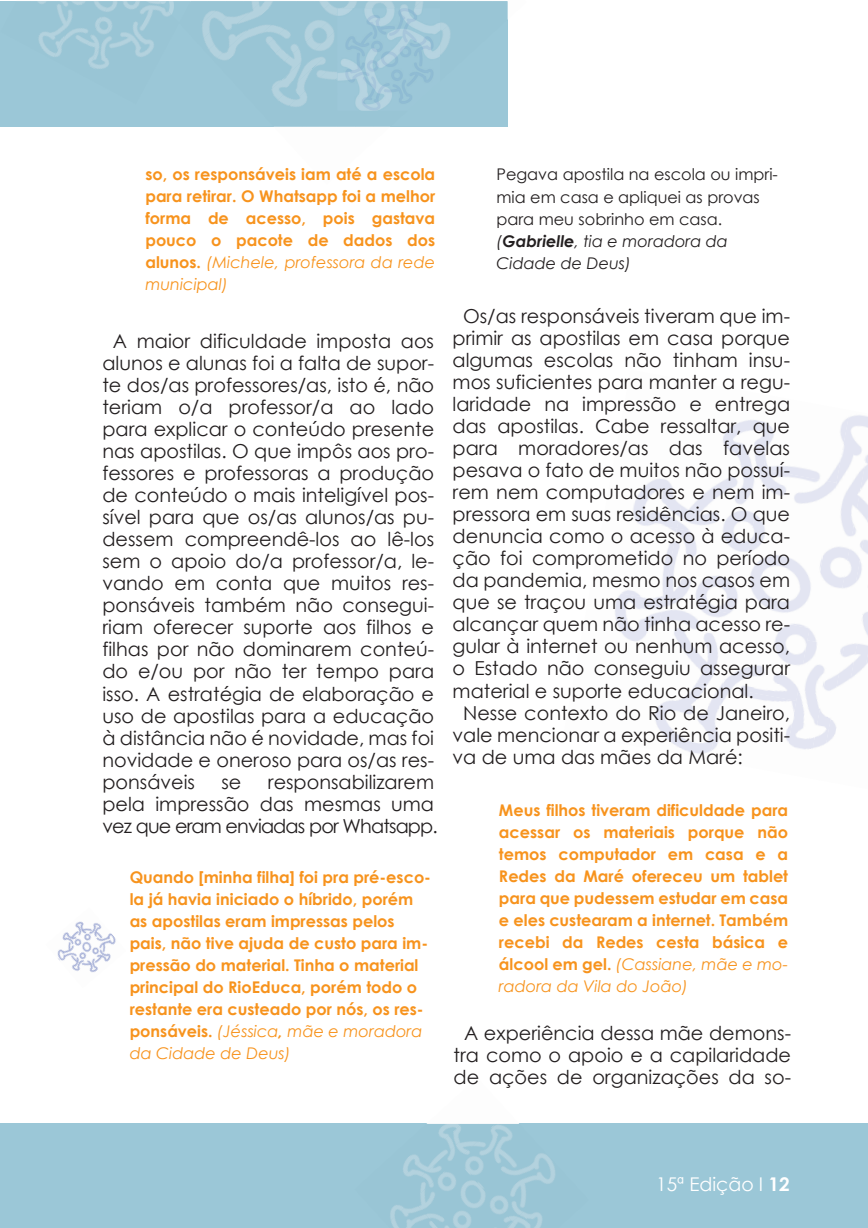
<style>
.page{position:relative;width:868px;height:1228px;background:#fff}
.page>*{position:absolute;margin:0;border:0;box-sizing:border-box;transform-origin:0 0}
.t1{font:19.25px/22px "Century Gothic";color:#231f20;text-align:justify}
.t2{font:18.9px "Century Gothic";color:#fff}
.t3{font:700 16.1px/22px "Century Gothic";color:#f7931d;text-align:justify}
.t4{font:16.1px/22px "Century Gothic";color:#231f20}
.s1{font-weight:400;font-style:italic}
.s2{font-style:italic}
.s3{font-weight:700;font-style:italic}
.s4{font-weight:700}
</style>
<div class="page">
<div style="left:0;top:1px;width:507px;height:126px;background:#9bc7d7"></div>
<img style="left:723px;top:420px;width:40px;height:36px">
<img style="left:763px;top:421px;width:43px;height:48px">
<img style="left:840px;top:415px;width:28px;height:33px">
<img style="left:810px;top:448px;width:58px;height:192px">
<img style="left:633px;top:478px;width:44px;height:37px">
<img style="left:677px;top:456px;width:86px;height:72px">
<img style="left:750px;top:469px;width:87px;height:73px">
<img style="left:819px;top:516px;width:49px;height:124px">
<img style="left:633px;top:515px;width:44px;height:73px">
<img style="left:663px;top:528px;width:87px;height:73px">
<img style="left:736px;top:542px;width:87px;height:86px">
<img style="left:832px;top:584px;width:36px;height:154px">
<img style="left:615px;top:588px;width:49px;height:54px">
<img style="left:650px;top:601px;width:87px;height:73px">
<img style="left:723px;top:614px;width:87px;height:73px">
<img style="left:783px;top:640px;width:49px;height:110px">
<img style="left:844px;top:653px;width:24px;height:85px">
<img style="left:655px;top:674px;width:68px;height:80px">
<img style="left:710px;top:687px;width:86px;height:67px">
<img style="left:856px;top:721px;width:12px;height:17px">
<img style="left:507px;top:1px;width:1px;height:19px">
<img style="left:440px;top:33px;width:10px;height:21px">
<img style="left:440px;top:23px;width:10px;height:10px">
<img style="left:421px;top:1px;width:2px;height:7px">
<img style="left:404px;top:1px;width:17px;height:7px">
<img style="left:386px;top:1px;width:18px;height:7px">
<img style="left:368px;top:1px;width:18px;height:7px">
<img style="left:333px;top:1px;width:17px;height:15px">
<img style="left:315px;top:1px;width:18px;height:28px">
<img style="left:306px;top:21px;width:9px;height:8px">
<img style="left:305px;top:29px;width:29px;height:16px">
<img style="left:279px;top:27px;width:17px;height:18px">
<img style="left:279px;top:45px;width:52px;height:16px">
<img style="left:211px;top:1px;width:68px;height:59px">
<img style="left:272px;top:61px;width:65px;height:66px">
<img style="left:355px;top:126px;width:35px;height:1px">
<img style="left:206px;top:1px;width:56px;height:51px">
<img style="left:284px;top:78px;width:53px;height:49px">
<img style="left:203px;top:1px;width:41px;height:42px">
<img style="left:304px;top:94px;width:51px;height:33px">
<img style="left:202px;top:1px;width:24px;height:34px">
<img style="left:202px;top:1px;width:6px;height:25px">
<svg style="left:302px;top:124px;width:5px;height:3px"></svg>
<img style="left:124px;top:1px;width:34px;height:56px">
<img style="left:110px;top:1px;width:14px;height:47px">
<img style="left:84px;top:1px;width:26px;height:65px">
<img style="left:42px;top:1px;width:42px;height:56px">
<img style="left:37px;top:1px;width:20px;height:47px">
<img style="left:90px;top:66px;width:17px;height:3px">
<img style="left:158px;top:1px;width:33px;height:16px">
<img style="left:337px;top:8px;width:103px;height:103px">
<div style="left:0;top:1124px;width:868px;height:104px;background:#9bc7d7"></div>
<img style="left:57px;top:921px;width:59px;height:52px">
<img style="left:426px;top:1123px;width:93px;height:1px">
<img style="left:497px;top:1125px;width:58px;height:88px">
<img style="left:521px;top:1174px;width:34px;height:54px">
<img style="left:479px;top:1125px;width:18px;height:35px">
<img style="left:390px;top:1141px;width:89px;height:75px">
<img style="left:390px;top:1124px;width:71px;height:83px">
<img style="left:390px;top:1124px;width:54px;height:74px">
<img style="left:513px;top:1213px;width:21px;height:15px">
<img style="left:413px;top:1160px;width:84px;height:68px">
<img style="left:479px;top:1204px;width:34px;height:24px">
<svg style="left:506px;top:1221px;width:12px;height:7px"></svg>
<img style="left:470px;top:1220px;width:16px;height:8px">
<img style="left:395px;top:1200px;width:42px;height:28px">
<img style="left:390px;top:1216px;width:16px;height:12px">
<p class="t3" style="left:145px;top:162px;width:291px">so, os responsáveis iam até a escola para retirar. O Whatsapp foi a melhor forma de acesso, pois gastava pouco o pacote de dados dos alunos. <span class="s1">(Michele, professora da rede municipal)</span></p>
<p class="t1" style="left:102px;top:329px;width:333px;text-indent:10px">A maior dificuldade imposta aos alunos e alunas foi a falta de supor&shy;te dos/as professores/as, isto é, não teriam o/a professor/a ao lado para explicar o conteúdo presente nas apostilas. O que impôs aos pro&shy;fessores e professoras a produção de conteúdo o mais inteligível pos&shy;sível para que os/as alunos/as pu&shy;dessem compreendê-los ao lê-los sem o apoio do/a professor/a, le&shy;vando em conta que muitos res&shy;ponsáveis também não consegui&shy;riam oferecer suporte aos filhos e filhas por não dominarem conteú&shy;do e/ou por não ter tempo para isso. A estratégia de elaboração e uso de apostilas para a educação à distância não é novidade, mas foi novidade e oneroso para os/as res&shy;ponsáveis</p>
<p class="t1" style="left:102px;top:770px;width:337px;text-align:left;text-indent:165px">responsabilizarem pela impressão das mesmas uma vez que eram enviadas por Whatsapp.</p>
<p class="t1" style="left:221px;top:770px;width:21px">se</p>
<p class="t3" style="left:130px;top:865px;width:303px;text-align:left">Quando [minha filha] foi pra pré-esco&shy;la já havia iniciado o híbrido, porém as apostilas eram impressas pelos pais, não tive ajuda de custo para im&shy;pressão do material. Tinha o material principal do RioEduca, porém todo o restante era custeado por nós, os res&shy;ponsáveis. <span class="s1">(Jéssica</span><span class="s2">,</span> <span class="s1">mãe e moradora da Cidade de Deus)</span></p>
<p class="t4" style="left:496px;top:163px;width:283px">Pegava apostila na escola ou impri&shy;mia em casa e apliquei as provas para meu sobrinho em casa. <span class="s2">(</span><span class="s3">Gabrielle</span><span class="s2">, tia e moradora da<br>Cidade de Deus)</span></p>
<p class="t1" style="left:463px;top:304px;width:328px">Os/as responsáveis tiveram que im-</p>
<p class="t1" style="left:453px;top:326px;width:339px">primir as apostilas em casa porque</p>
<p class="t1" style="left:453px;top:348px;width:339px">algumas escolas não tinham insu-</p>
<p class="t1" style="left:453px;top:371px;width:339px">mos suficientes para manter a regu-</p>
<p class="t1" style="left:453px;top:393px;width:339px">laridade na impressão e entrega</p>
<p class="t1" style="left:453px;top:415px;width:339px">das apostilas. Cabe ressaltar, que</p>
<p class="t1" style="left:453px;top:437px;width:339px">para moradores/as das favelas</p>
<p class="t1" style="left:453px;top:459px;width:339px">pesava o fato de muitos não possuí-</p>
<p class="t1" style="left:453px;top:481px;width:339px">rem nem computadores e nem im-</p>
<p class="t1" style="left:453px;top:503px;width:339px">pressora em suas residências. O que</p>
<p class="t1" style="left:453px;top:525px;width:339px">denuncia como o acesso à educa-</p>
<p class="t1" style="left:453px;top:547px;width:339px">ção foi comprometido no período</p>
<p class="t1" style="left:453px;top:569px;width:339px">da pandemia, mesmo nos casos em</p>
<p class="t1" style="left:453px;top:591px;width:339px">que se traçou uma estratégia para</p>
<p class="t1" style="left:453px;top:613px;width:339px">alcançar quem não tinha acesso re-</p>
<p class="t1" style="left:453px;top:635px;width:339px">gular à internet ou nenhum acesso,</p>
<p class="t1" style="left:453px;top:657px;width:339px">o Estado não conseguiu assegurar</p>
<p class="t1" style="left:453px;top:679px;width:303px">material e suporte educacional.</p>
<p class="t1" style="left:463px;top:701px;width:329px">Nesse contexto do Rio de Janeiro,</p>
<p class="t1" style="left:453px;top:723px;width:339px">vale mencionar a experiência positi-</p>
<p class="t1" style="left:453px;top:745px;width:292px">va de uma das mães da Maré:</p>
<p class="t3" style="left:499px;top:798px;width:291px">Meus filhos tiveram dificuldade para acessar os materiais porque não temos computador em casa e a Redes da Maré ofereceu um tablet para que pudessem estudar em casa e eles custearam a internet. Também recebi da Redes cesta básica e álcool em gel. <span class="s1">(Cassiane, mãe e mo&shy;radora da Vila do João)</span></p>
<p class="t1" style="left:454px;top:1022px;width:339px;text-align:center">A experiência dessa mãe demons&shy;tra como o apoio e a capilaridade de ações de organizações da so-</p>
<p class="t2" style="left:656px;top:1171px;width:135px">15ª Edição I <span class="s4">12</span></p>
</div>
